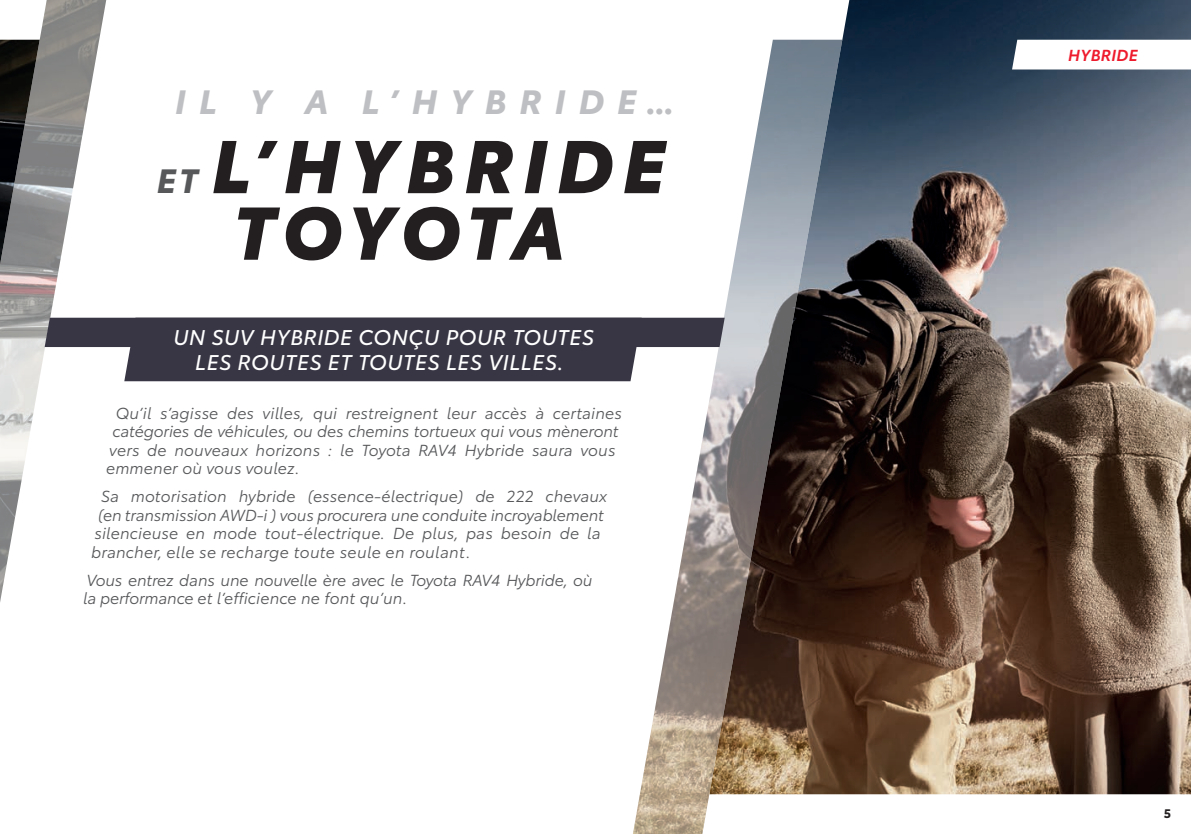
<style>
.page{position:relative;width:1191px;height:834px;background:#fff}
.page>*{position:absolute;margin:0;border:0;box-sizing:border-box;transform-origin:0 0}
.t1{font:italic 900 73.5px "Toyota Type";letter-spacing:.13em;color:#231f20}
.t2{font:italic 700 33.25px "Toyota Type";letter-spacing:.4em;color:#bebfc2}
.t3{font:italic 21px/24.5px "Toyota Type";letter-spacing:.03em;color:#fff;text-align:center}
.t4{font:italic 15.75px/18.4px "Toyota Type";letter-spacing:.005em;color:#57585a}
.J_BODY{font:italic 600 15.75px "Toyota Type";letter-spacing:.025em;color:#ee1b2d}
.t5{font:700 12.25px "Toyota Type";color:#231f20}
.s1{font-weight:700;font-size:33.25px;color:#57585a}
</style>
<div class="page">
<img style="left:0;top:0;width:107px;height:602px">
<img style="left:773px;top:0;width:418px;height:794px">
<img style="left:0;top:40px;width:40px;height:225px">
<img style="left:633px;top:40px;width:209px;height:793px">
<svg style="left:45px;top:317px;width:679px;height:64px;background:#54525e"></svg>
<svg style="left:1012px;top:40px;width:179px;height:29px"></svg>
<p class="t2" style="left:175px;top:76px;width:501px">IL Y A L’HYBRIDE…</p>
<p class="t1" style="left:157px;top:107px;width:510px"><span class="s1">ET</span> L’HYBRIDE</p>
<p class="t1" style="left:233px;top:174px;width:334px">TOYOTA</p>
<p class="t3" style="left:173px;top:323px;width:422px">UN SUV HYBRIDE CONÇU POUR TOUTES<br>LES ROUTES ET TOUTES LES VILLES.</p>
<p class="t4" style="left:116px;top:402px;width:507px">Qu’il s’agisse des villes, qui restreignent leur accès à certaines</p>
<p class="t4" style="left:112px;top:421px;width:507px">catégories de véhicules, ou des chemins tortueux qui vous mèneront</p>
<p class="t4" style="left:109px;top:439px;width:508px">vers de nouveaux horizons : le Toyota RAV4 Hybride saura vous</p>
<p class="t4" style="left:106px;top:458px;width:195px">emmener où vous voulez.</p>
<p class="t4" style="left:101px;top:486px;width:507px">Sa motorisation hybride (essence-électrique) de 222 chevaux</p>
<p class="t4" style="left:98px;top:504px;width:508px">(en transmission AWD-i ) vous procurera une conduite incroyablement</p>
<p class="t4" style="left:95px;top:523px;width:507px">silencieuse en mode tout-électrique. De plus, pas besoin de la</p>
<p class="t4" style="left:91px;top:541px;width:381px">brancher, elle se recharge toute seule en roulant.</p>
<p class="t4" style="left:83px;top:569px;width:511px">Vous entrez dans une nouvelle ère avec le Toyota RAV4 Hybride, où la performance et l’efficience ne font qu’un.</p>
<p class="J_BODY" style="left:1068px;top:42px;width:71px">HYBRIDE</p>
<p class="t5" style="left:1163px;top:804px;width:9px">5</p>
</div>
